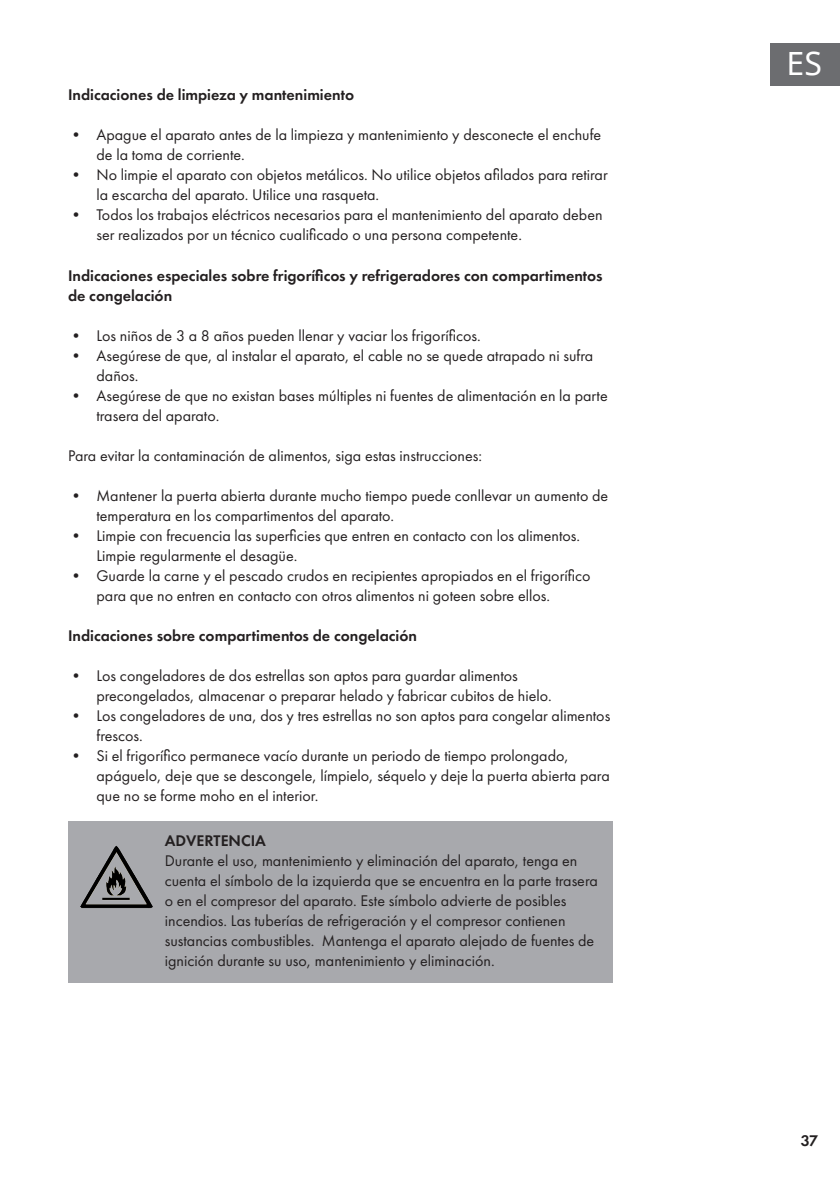
<style>
.page{position:relative;width:840px;height:1191px;background:#fff}
.page>*{position:absolute;margin:0;border:0;box-sizing:border-box;transform-origin:0 0}
.t1{font:32px "Noto Sans";color:#fff}
.t2{font:16px/20px "Futura PTW08";color:#231f20}
.t3{font:600 16px/20px "Futura PTW08";color:#231f20}
</style>
<div class="page">
<div style="left:770px;top:43px;width:69px;height:42px;background:#6c6d70"></div>
<div style="left:68px;top:820px;width:544px;height:162px;background:#a8a9ad"></div>
<img style="left:80px;top:845px;width:73px;height:63px">
<p class="t3" style="left:68px;top:85px;width:287px">Indicaciones de limpieza y mantenimiento</p>
<p class="t2" style="left:96px;top:125px;width:506px;text-indent:-28px">• Apague el aparato antes de la limpieza y mantenimiento y desconecte el enchufe de la toma de corriente.</p>
<p class="t2" style="left:96px;top:165px;width:512px;text-indent:-28px">• No limpie el aparato con objetos metálicos. No utilice objetos afilados para retirar la escarcha del aparato. Utilice una rasqueta.</p>
<p class="t2" style="left:96px;top:205px;width:507px;text-indent:-28px">• Todos los trabajos eléctricos necesarios para el mantenimiento del aparato deben ser realizados por un técnico cualificado o una persona competente.</p>
<p class="t3" style="left:68px;top:265px;width:535px">Indicaciones especiales sobre frigoríficos y refrigeradores con compartimentos de congelación</p>
<p class="t2" style="left:68px;top:325px;width:414px">• Los niños de 3 a 8 años pueden llenar y vaciar los frigoríficos.</p>
<p class="t2" style="left:96px;top:345px;width:498px;text-indent:-28px">• Asegúrese de que, al instalar el aparato, el cable no se quede atrapado ni sufra daños.</p>
<p class="t2" style="left:96px;top:385px;width:512px;text-indent:-28px">• Asegúrese de que no existan bases múltiples ni fuentes de alimentación en la parte trasera del aparato.</p>
<p class="t2" style="left:68px;top:445px;width:415px">Para evitar la contaminación de alimentos, siga estas instrucciones:</p>
<p class="t2" style="left:96px;top:485px;width:513px;text-indent:-28px">• Mantener la puerta abierta durante mucho tiempo puede conllevar un aumento de temperatura en los compartimentos del aparato.</p>
<p class="t2" style="left:96px;top:525px;width:485px;text-indent:-28px">• Limpie con frecuencia las superficies que entren en contacto con los alimentos.<br>Limpie regularmente el desagüe.</p>
<p class="t2" style="left:96px;top:565px;width:495px;text-indent:-28px">• Guarde la carne y el pescado crudos en recipientes apropiados en el frigorífico para que no entren en contacto con otros alimentos ni goteen sobre ellos.</p>
<p class="t3" style="left:68px;top:625px;width:350px">Indicaciones sobre compartimentos de congelación</p>
<p class="t2" style="left:96px;top:665px;width:456px;text-indent:-28px">• Los congeladores de dos estrellas son aptos para guardar alimentos precongelados, almacenar o preparar helado y fabricar cubitos de hielo.</p>
<p class="t2" style="left:96px;top:705px;width:515px;text-indent:-28px">• Los congeladores de una, dos y tres estrellas no son aptos para congelar alimentos frescos.</p>
<p class="t2" style="left:96px;top:745px;width:514px;text-indent:-28px">• Si el frigorífico permanece vacío durante un periodo de tiempo prolongado, apáguelo, deje que se descongele, límpielo, séquelo y deje la puerta abierta para que no se forme moho en el interior.</p>
<p class="t3" style="left:165px;top:831px;width:103px">ADVERTENCIA</p>
<p class="t2" style="left:165px;top:851px;width:434px">Durante el uso, mantenimiento y eliminación del aparato, tenga en cuenta el símbolo de la izquierda que se encuentra en la parte trasera o en el compresor del aparato. Este símbolo advierte de posibles incendios. Las tuberías de refrigeración y el compresor contienen sustancias combustibles. Mantenga el aparato alejado de fuentes de ignición durante su uso, mantenimiento y eliminación.</p>
<h1 class="t1" style="left:786px;top:42px;width:37px">ES</h1>
<p class="t3" style="left:800px;top:1130px;width:19px">37</p>
</div>
